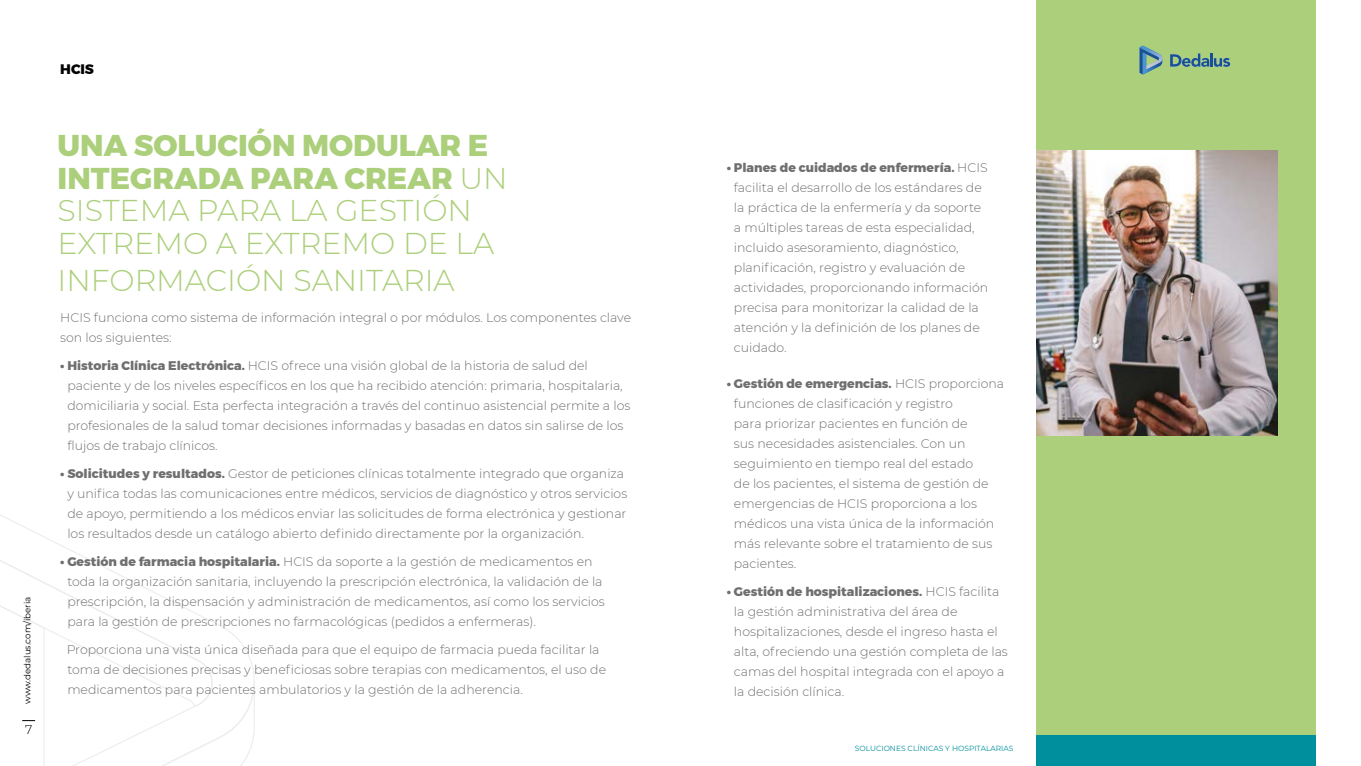
<style>
.page{position:relative;width:1361px;height:766px;background:#fff}
.page>*{position:absolute;margin:0;border:0;box-sizing:border-box;transform-origin:0 0}
.t1{font:300 30px/32.5px "Montserrat";color:#accf7b}
.t2{font:800 13.75px "Montserrat";color:#000}
.t3{font:300 12.5px/20px "Montserrat";color:#706f6f}
.t4{font:300 12.5px "Montserrat";color:#000}
.t5{font:8.75px "Montserrat";letter-spacing:-.005em;color:#000}
.t6{font:7.5px "Montserrat";color:#008f9d}
.s1{font-weight:800}
</style>
<div class="page">
<div style="left:1036px;top:0;width:279px;height:735px;background:#accf7b"></div>
<div style="left:1036px;top:735px;width:279px;height:30px;background:#008f9d"></div>
<svg style="left:0;top:535px;width:175px;height:68px"></svg>
<svg style="left:0;top:603px;width:255px;height:162px"></svg>
<svg style="left:1139px;top:46px;width:24px;height:29px"></svg>
<svg style="left:1170px;top:53px;width:60px;height:14px"></svg>
<img style="left:1036px;top:150px;width:241px;height:285px">
<p class="t5" style="left:22px;top:703px;width:109px;rotate:-90deg">www.dedalus.com/iberia</p>
<p class="t4" style="left:25px;top:720px;width:9px">7</p>
<p class="t2" style="left:60px;top:60px;width:35px">HCIS</p>
<h1 class="t1" style="left:58px;top:128px;width:451px"><span class="s1">UNA SOLUCIÓN MODULAR E<br>INTEGRADA PARA CREAR</span> UN<br>SISTEMA PARA LA GESTIÓN<br>EXTREMO A EXTREMO DE LA</h1>
<h1 class="t1" style="left:58px;top:263px;width:399px">INFORMACIÓN SANITARIA</h1>
<p class="t3" style="left:60px;top:306px;width:572px">HCIS funciona como sistema de información integral o por módulos. Los componentes clave son los siguientes:</p>
<p class="t3" style="left:67px;top:355px;width:564px;text-indent:-7px"><span class="s1">• Historia Clínica Electrónica.</span> HCIS ofrece una visión global de la historia de salud del paciente y de los niveles específicos en los que ha recibido atención: primaria, hospitalaria, domiciliaria y social. Esta perfecta integración a través del continuo asistencial permite a los profesionales de la salud tomar decisiones informadas y basadas en datos sin salirse de los flujos de trabajo clínicos.</p>
<p class="t3" style="left:67px;top:463px;width:561px;text-indent:-7px"><span class="s1">• Solicitudes y resultados.</span> Gestor de peticiones clínicas totalmente integrado que organiza y unifica todas las comunicaciones entre médicos, servicios de diagnóstico y otros servicios de apoyo, permitiendo a los médicos enviar las solicitudes de forma electrónica y gestionar los resultados desde un catálogo abierto definido directamente por la organización.</p>
<p class="t3" style="left:67px;top:551px;width:539px;text-indent:-7px"><span class="s1">• Gestión de farmacia hospitalaria.</span> HCIS da soporte a la gestión de medicamentos en toda la organización sanitaria, incluyendo la prescripción electrónica, la validación de la prescripción, la dispensación y administración de medicamentos, así como los servicios para la gestión de prescripciones no farmacológicas (pedidos a enfermeras).</p>
<p class="t3" style="left:67px;top:639px;width:541px">Proporciona una vista única diseñada para que el equipo de farmacia pueda facilitar la toma de decisiones precisas y beneficiosas sobre terapias con medicamentos, el uso de medicamentos para pacientes ambulatorios y la gestión de la adherencia.</p>
<p class="t3" style="left:734px;top:157px;width:256px;text-indent:-7px"><span class="s1">• Planes de cuidados de enfermería.</span> HCIS facilita el desarrollo de los estándares de la práctica de la enfermería y da soporte a múltiples tareas de esta especialidad, incluido asesoramiento, diagnóstico, planificación, registro y evaluación de actividades, proporcionando información precisa para monitorizar la calidad de la atención y la definición de los planes de cuidado.</p>
<p class="t3" style="left:734px;top:372px;width:272px;text-indent:-7px"><span class="s1">• Gestión de emergencias.</span> HCIS proporciona funciones de clasificación y registro<br>para priorizar pacientes en función de<br>sus necesidades asistenciales. Con un seguimiento en tiempo real del estado<br>de los pacientes, el sistema de gestión de emergencias de HCIS proporciona a los médicos una vista única de la información más relevante sobre el tratamiento de sus pacientes.</p>
<p class="t3" style="left:734px;top:580px;width:275px;text-indent:-7px"><span class="s1">• Gestión de hospitalizaciones.</span> HCIS facilita la gestión administrativa del área de hospitalizaciones, desde el ingreso hasta el alta, ofreciendo una gestión completa de las camas del hospital integrada con el apoyo a la decisión clínica.</p>
<p class="t6" style="left:855px;top:743px;width:160px">SOLUCIONES CLÍNICAS Y HOSPITALARIAS</p>
</div>
